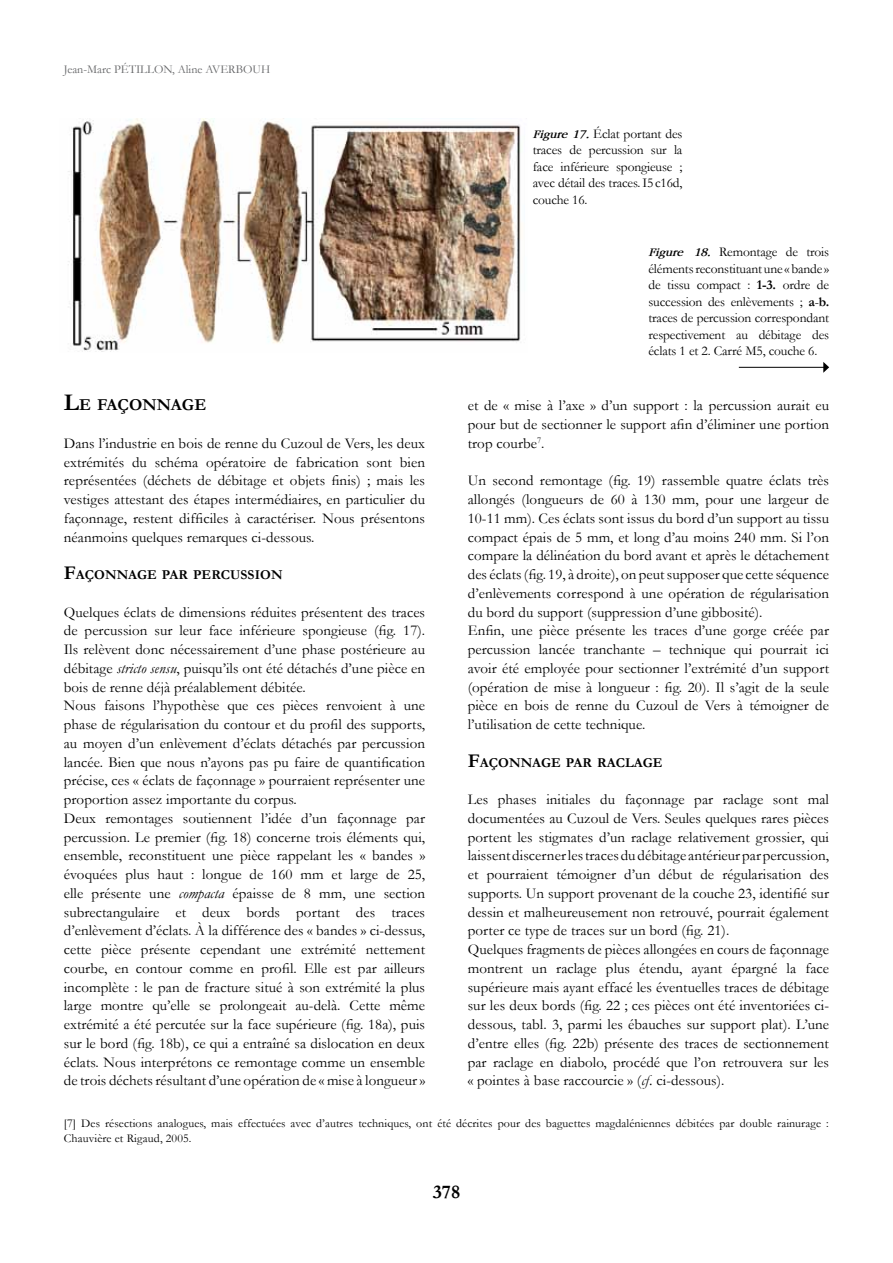
<style>
.page{position:relative;width:893px;height:1263px;background:#fff}
.page>*{position:absolute;margin:0;border:0;box-sizing:border-box;transform-origin:0 0}
.t1{font:700 19.5px "Garamond";color:#000}
.t2{font:700 16.8px "Garamond";letter-spacing:.005em;color:#000}
.t3{font:15px/18.8px "Garamond";letter-spacing:.005em;color:#000}
.t4{font:700 13.65px "Garamond";letter-spacing:.005em;color:#000}
.t5{font:13.5px/16.5px "Garamond";letter-spacing:-.01em;color:#000;text-align:justify}
.t6{font:12px/15px "Garamond";letter-spacing:.01em;color:#000}
.t7{font:12px "Garamond";color:#646567}
.s1{font-size:24px}
.s2{font-size:19.5px}
.s3{font-style:italic}
.s4{font-weight:700;font-style:italic;font-size:12px}
.s5{font-weight:700;font-style:italic}
.s6{font-weight:700}
</style>
<div class="page">
<img style="left:68px;top:118px;width:453px;height:234px">
<hr style="left:739px;top:367px;width:85px;height:1px;background:#000">
<svg style="left:823px;top:362px;width:6px;height:11px"></svg>
<p class="t7" style="left:64px;top:61px;width:86px">Jean-Marc Pétillon</p>
<p class="t7" style="left:172px;top:61px;width:100px">, Aline AVERBOUH</p>
<p class="t2" style="left:64px;top:394px;width:144px"><span class="s1">L</span>E FAÇONNAGE</p>
<p class="t3" style="left:64px;top:433px;width:363px;text-align:justify">Dans l’industrie en bois de renne du Cuzoul de Vers, les deux extrémités du schéma opératoire de fabrication sont bien représentées (déchets de débitage et objets finis) ; mais les vestiges attestant des étapes intermédiaires, en particulier du façonnage, restent difficiles à caractériser. Nous présentons néanmoins quelques remarques ci-dessous.</p>
<p class="t4" style="left:64px;top:565px;width:220px"><span class="s2">F</span>AÇONNAGE PAR PERCUSSION</p>
<p class="t3" style="left:64px;top:602px;width:363px">Quelques éclats de dimensions réduites présentent des traces de percussion sur leur face inférieure spongieuse (fig. 17).<br>Ils relèvent donc nécessairement d’une phase postérieure au débitage <span class="s3">stricto sensu</span>, puisqu’ils ont été détachés d’une pièce en bois de renne déjà préalablement débitée.<br>Nous faisons l’hypothèse que ces pièces renvoient à une phase de régularisation du contour et du profil des supports, au moyen d’un enlèvement d’éclats détachés par percussion lancée. Bien que nous n’ayons pas pu faire de quantification précise, ces « éclats de façonnage » pourraient représenter une proportion assez importante du corpus.<br>Deux remontages soutiennent l’idée d’un façonnage par percussion. Le premier (fig. 18) concerne trois éléments qui, ensemble, reconstituent une pièce rappelant les « bandes » évoquées plus haut : longue de 160 mm et large de 25, elle présente une <span class="s3">compacta</span> épaisse de 8 mm, une section subrectangulaire et deux bords portant des traces d’enlèvement d’éclats. à la différence des « bandes » ci-dessus, cette pièce présente cependant une extrémité nettement courbe, en contour comme en profil. Elle est par ailleurs incomplète : le pan de fracture situé à son extrémité la plus large montre qu’elle se prolongeait au-delà. Cette même extrémité a été percutée sur la face supérieure (fig. 18a), puis sur le bord (fig. 18b), ce qui a entraîné sa dislocation en deux éclats. Nous interprétons ce remontage comme un ensemble de trois déchets résultant d’une opération de « mise à longueur »</p>
<p class="t5" style="left:533px;top:125px;width:151px"><span class="s4">Figure 17</span><span class="s5">.</span> éclat portant des traces de percussion sur la face inférieure spongieuse ; avec détail des traces. I5 c16d, couche 16.</p>
<p class="t5" style="left:648px;top:243px;width:182px"><span class="s4">Figure 18</span><span class="s5">.</span> Remontage de trois éléments reconstituant une « bande » de tissu compact : <span class="s6">1-3.</span> ordre de succession des enlèvements ; <span class="s6">a</span>-<span class="s6">b. </span>traces de percussion correspondant respectivement au débitage des éclats 1 et 2. Carré M5, couche 6.</p>
<p class="t3" style="left:468px;top:396px;width:363px;text-align:justify">et de « mise à l’axe » d’un support : la percussion aurait eu pour but de sectionner le support afin d’éliminer une portion trop courbe<sup>7</sup>.</p>
<p class="t3" style="left:468px;top:471px;width:363px">Un second remontage (fig. 19) rassemble quatre éclats très allongés (longueurs de 60 à 130 mm, pour une largeur de 10-11 mm). Ces éclats sont issus du bord d’un support au tissu compact épais de 5 mm, et long d’au moins 240 mm. Si l’on compare la délinéation du bord avant et après le détachement des éclats (fig. 19, à droite), on peut supposer que cette séquence d’enlèvements correspond à une opération de régularisation du bord du support (suppression d’une gibbosité).<br>Enfin, une pièce présente les traces d’une gorge créée par percussion lancée tranchante – technique qui pourrait ici avoir été employée pour sectionner l’extrémité d’un support (opération de mise à longueur : fig. 20). Il s’agit de la seule pièce en bois de renne du Cuzoul de Vers à témoigner de l’utilisation de cette technique.</p>
<p class="t4" style="left:468px;top:753px;width:196px"><span class="s2">F</span>AÇONNAGE PAR RACLAGE</p>
<p class="t3" style="left:468px;top:790px;width:363px">Les phases initiales du façonnage par raclage sont mal documentées au Cuzoul de Vers. Seules quelques rares pièces portent les stigmates d’un raclage relativement grossier, qui laissent discerner les traces du débitage antérieur par percussion, et pourraient témoigner d’un début de régularisation des supports. Un support provenant de la couche 23, identifié sur dessin et malheureusement non retrouvé, pourrait également porter ce type de traces sur un bord (fig. 21).<br>Quelques fragments de pièces allongées en cours de façonnage montrent un raclage plus étendu, ayant épargné la face supérieure mais ayant effacé les éventuelles traces de débitage sur les deux bords (fig. 22 ; ces pièces ont été inventoriées ci&shy;dessous, tabl. 3, parmi les ébauches sur support plat). L’une d’entre elles (fig. 22b) présente des traces de sectionnement par raclage en diabolo, procédé que l’on retrouvera sur les « pointes à base raccourcie » (<span class="s3">cf.</span> ci-dessous).</p>
<p class="t6" style="left:64px;top:1115px;width:766px">[7] Des résections analogues, mais effectuées avec d’autres techniques, ont été décrites pour des baguettes magdaléniennes débitées par double rainurage :<br>Chauvière et Rigaud, 2005.</p>
<h1 class="t1" style="left:433px;top:1178px;width:29px">378</h1>
</div>
